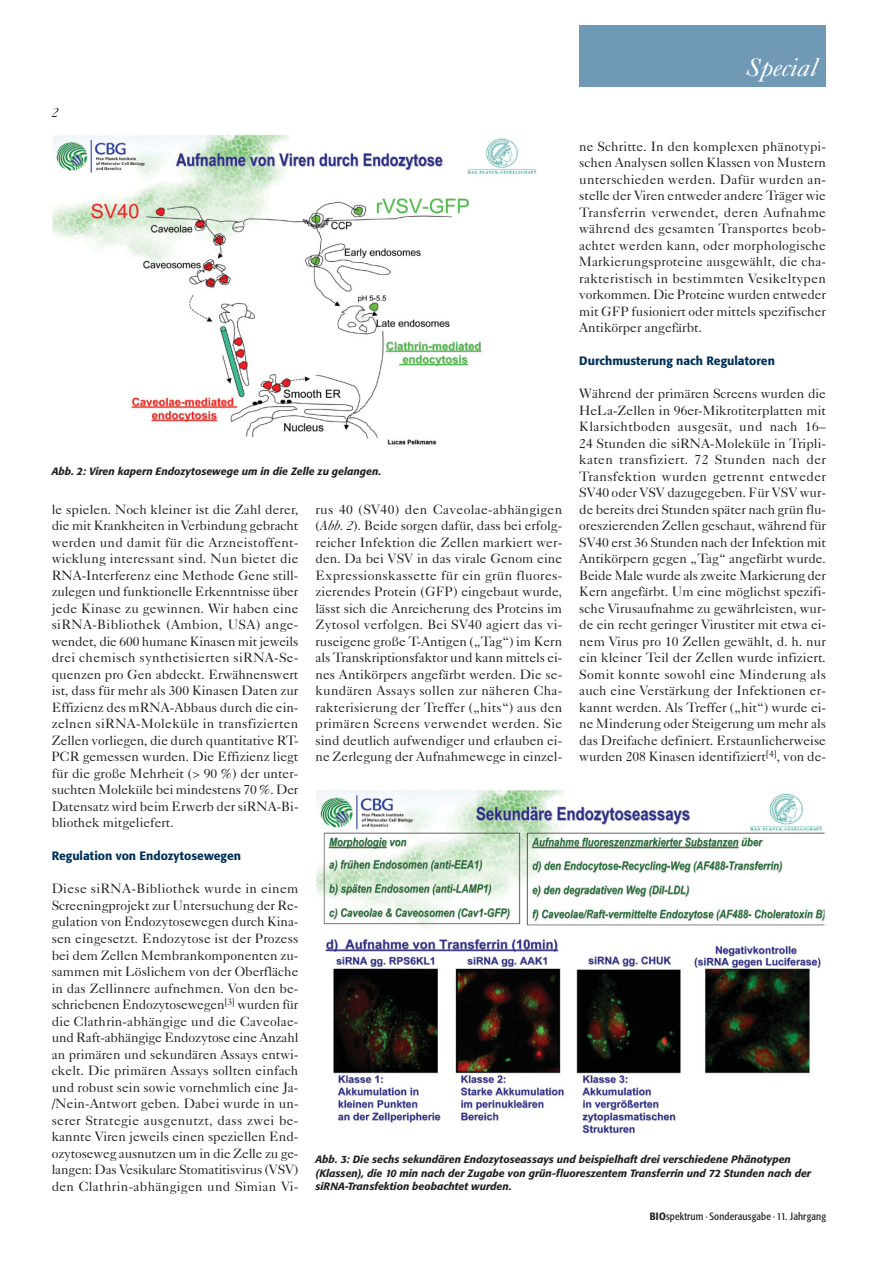
<style>
.page{position:relative;width:893px;height:1262px;background:#fff}
.page>*{position:absolute;margin:0;border:0;box-sizing:border-box;transform-origin:0 0}
.t1{font:italic 25.5px "Caslon Five Forty";color:#fff}
.t2{font:13.5px/16.5px "Caslon Five Forty";color:#231f20;text-align:justify}
.t3{font:italic 13.5px "Caslon Five Forty";color:#231f20}
.t4{font:500 12px "Tn T Form BSK";color:#003158}
.t5{font:italic 500 10.5px/13.5px "Tn T Form BSK";color:#231f20}
.t6{font:10.5px "Tn T Form Condensed BSK";letter-spacing:.015em;color:#231f20}
.s1{font-style:italic}
.s2{font-weight:500}
</style>
<div class="page">
<div style="left:579px;top:26px;width:247px;height:61px;background:#7099b6"></div>
<img style="left:52px;top:134px;width:485px;height:311px">
<img style="left:316px;top:790px;width:509px;height:344px">
<p class="t3" style="left:52px;top:107px;width:8px">2</p>
<h1 class="t1" style="left:746px;top:58px;width:72px">Special</h1>
<p class="t2" style="left:579px;top:139px;width:248px">ne Schritte. In den komplexen phänotypi&shy;schen Analysen sollen Klassen von Mustern unterschieden werden. Dafür wurden an&shy;stelle der Viren entweder andere Träger wie Transferrin verwendet, deren Aufnahme während des gesamten Transportes beob&shy;achtet werden kann, oder morphologische Markierungsproteine ausgewählt, die cha&shy;rakteristisch in bestimmten Vesikeltypen vorkommen. Die Proteine wurden entweder mit GFP fusioniert oder mittels spezifischer Antikörper angefärbt.</p>
<p class="t4" style="left:579px;top:355px;width:197px">Durchmusterung nach Regulatoren</p>
<p class="t2" style="left:579px;top:387px;width:248px">Während der primären Screens wurden die HeLa-Zellen in 96er-Mikrotiterplatten mit Klarsichtboden ausgesät, und nach 16– 24 Stunden die siRNA-Moleküle in Tripli&shy;katen transfiziert. 72 Stunden nach der Transfektion wurden getrennt entweder SV40 oder VSV dazugegeben. Für VSV wur&shy;de bereits drei Stunden später nach grün flu&shy;oreszierenden Zellen geschaut, während für SV40 erst 36 Stunden nach der Infektion mit Antikörpern gegen „Tag“ angefärbt wurde.<br>Beide Male wurde als zweite Markierung der Kern angefärbt. Um eine möglichst spezifi&shy;sche Virusaufnahme zu gewährleisten, wur&shy;de ein recht geringer Virustiter mit etwa ei&shy;nem Virus pro 10 Zellen gewählt, d. h. nur ein kleiner Teil der Zellen wurde infiziert.<br>Somit konnte sowohl eine Minderung als auch eine Verstärkung der Infektionen er&shy;kannt werden. Als Treffer („hit“) wurde ei&shy;ne Minderung oder Steigerung um mehr als das Dreifache definiert. Erstaunlicherweise wurden 208 Kinasen identifiziert<sup>[4]</sup>, von de-</p>
<p class="t5" style="left:52px;top:465px;width:331px">Abb. 2: Viren kapern Endozytosewege um in die Zelle zu gelangen.</p>
<p class="t2" style="left:315px;top:502px;width:248px">rus 40 (SV40) den Caveolae-abhängigen (<span class="s1">Abb. 2</span>). Beide sorgen dafür, dass bei erfolg&shy;reicher Infektion die Zellen markiert wer&shy;den. Da bei VSV in das virale Genom eine Expressionskassette für ein grün fluores&shy;zierendes Protein (GFP) eingebaut wurde, lässt sich die Anreicherung des Proteins im Zytosol verfolgen. Bei SV40 agiert das vi&shy;ruseigene große T-Antigen („Tag“) im Kern als Transkriptionsfaktor und kann mittels ei&shy;nes Antikörpers angefärbt werden. Die se&shy;kundären Assays sollen zur näheren Cha&shy;rakterisierung der Treffer („hits“) aus den primären Screens verwendet werden. Sie sind deutlich aufwendiger und erlauben ei&shy;ne Zerlegung der Aufnahmewege in einzel-</p>
<p class="t2" style="left:52px;top:502px;width:248px">le spielen. Noch kleiner ist die Zahl derer, die mit Krankheiten in Verbindung gebracht werden und damit für die Arzneistoffent&shy;wicklung interessant sind. Nun bietet die RNA-Interferenz eine Methode Gene still&shy;zulegen und funktionelle Erkenntnisse über jede Kinase zu gewinnen. Wir haben eine siRNA-Bibliothek (Ambion, USA) ange&shy;wendet, die 600 humane Kinasen mit jeweils drei chemisch synthetisierten siRNA-Se&shy;quenzen pro Gen abdeckt. Erwähnenswert ist, dass für mehr als 300 Kinasen Daten zur Effizienz des mRNA-Abbaus durch die ein&shy;zelnen siRNA-Moleküle in transfizierten Zellen vorliegen, die durch quantitative RT-PCR gemessen wurden. Die Effizienz liegt für die große Mehrheit (&gt; 90 %) der unter&shy;suchten Moleküle bei mindestens 70 %. Der Datensatz wird beim Erwerb der siRNA-Bi&shy;bliothek mitgeliefert.</p>
<p class="t4" style="left:52px;top:850px;width:191px">Regulation von Endozytosewegen</p>
<p class="t2" style="left:52px;top:882px;width:248px">Diese siRNA-Bibliothek wurde in einem Screeningprojekt zur Untersuchung der Re&shy;gulation von Endozytosewegen durch Kina&shy;sen eingesetzt. Endozytose ist der Prozess bei dem Zellen Membrankomponenten zu&shy;sammen mit Löslichem von der Oberfläche in das Zellinnere aufnehmen. Von den be&shy;schriebenen Endozytosewegen<sup>[3]</sup> wurden für die Clathrin-abhängige und die Caveolae&shy;und Raft-abhängige Endozytose eine Anzahl an primären und sekundären Assays entwi&shy;ckelt. Die primären Assays sollten einfach und robust sein sowie vornehmlich eine Ja-/Nein-Antwort geben. Dabei wurde in un&shy;serer Strategie ausgenutzt, dass zwei be&shy;kannte Viren jeweils einen speziellen End&shy;ozytoseweg ausnutzen um in die Zelle zu ge&shy;langen: Das Vesikulare Stomatitisvirus (VSV) den Clathrin-abhängigen und Simian Vi-</p>
<p class="t5" style="left:315px;top:1153px;width:497px">Abb. 3: Die sechs sekundären Endozytoseassays und beispielhaft drei verschiedene Phänotypen (Klassen), die 10 min nach der Zugabe von grün-fluoreszentem Transferrin und 72 Stunden nach der siRNA-Transfektion beobachtet wurden.</p>
<p class="t6" style="left:649px;top:1213px;width:178px"><span class="s2">BIO</span>spektrum · Sonderausgabe · 11. Jahrgang</p>
</div>
